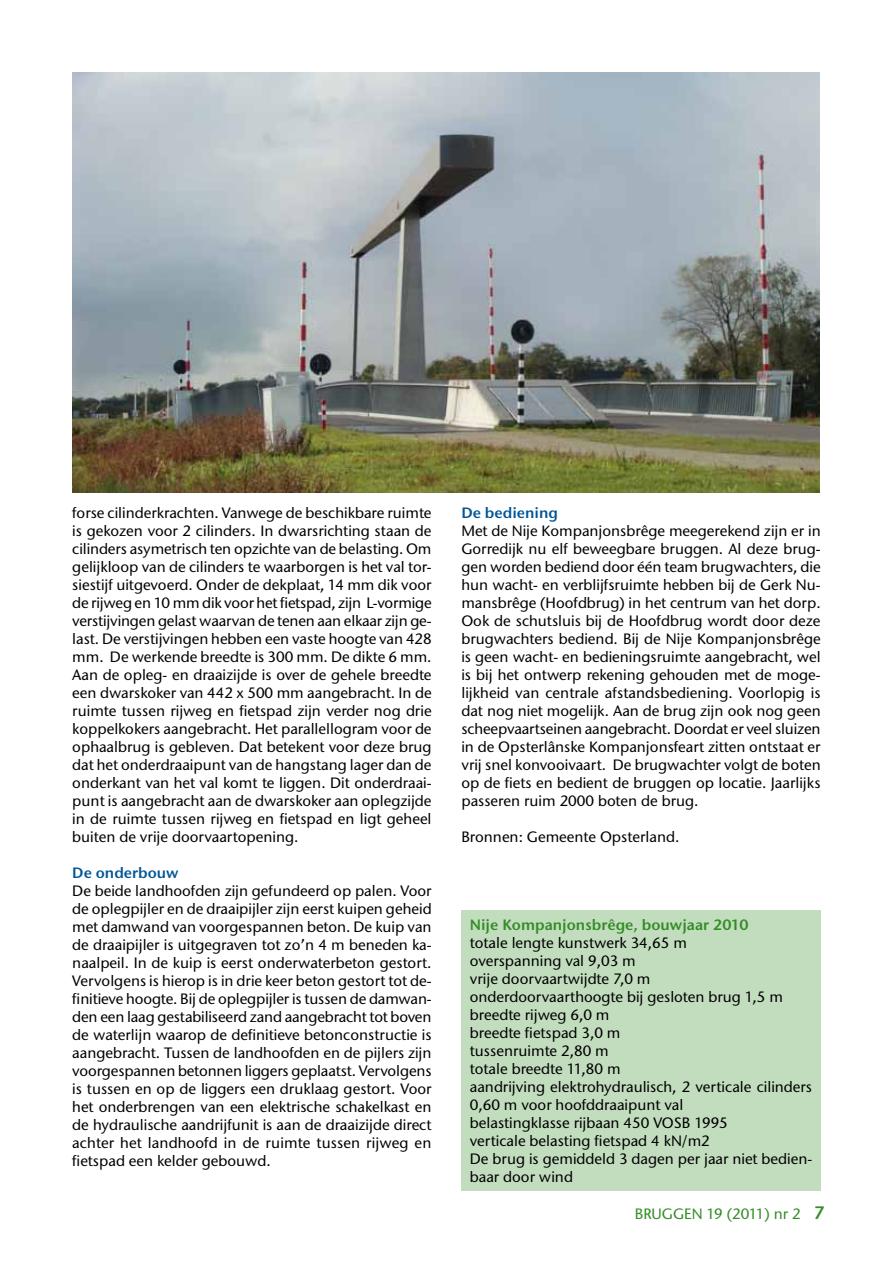
<style>
.page{position:relative;width:893px;height:1263px;background:#fff}
.page>*{position:absolute;margin:0;border:0;box-sizing:border-box;transform-origin:0 0}
.t1{font:15px/18px "Stone Sans ITCTT Medium";color:#000;text-align:justify}
.t2{font:15px "Stone Sans Sem ITCTT Semi";color:#338c26}
.t3{font:15px "Stone Sans Sem ITCTT Semi";color:#005697}
.t4{font:15px "Stone Sans ITCTT Medium";color:#338c26}
.s1{font-family:"Stone Sans Sem ITCTT Semi";font-size:18px}
</style>
<div class="page">
<div style="left:461px;top:910px;width:360px;height:281px;background:#c2ddbe"></div>
<img style="left:72px;top:72px;width:748px;height:420px">
<p class="t1" style="left:72px;top:504px;width:361px">forse cilinderkrachten. Vanwege de beschikbare ruimte is gekozen voor 2 cilinders. In dwarsrichting staan de cilinders asymetrisch ten opzichte van de belasting. Om gelijkloop van de cilinders te waarborgen is het val tor&shy;siestijf uitgevoerd. Onder de dekplaat, 14 mm dik voor de rijweg en 10 mm dik voor het fietspad, zijn L-vormige verstijvingen gelast waarvan de tenen aan elkaar zijn ge&shy;last. De verstijvingen hebben een vaste hoogte van 428 mm. De werkende breedte is 300 mm. De dikte 6 mm.<br>Aan de opleg- en draaizijde is over de gehele breedte een dwarskoker van 442 x 500 mm aangebracht. In de ruimte tussen rijweg en fietspad zijn verder nog drie koppelkokers aangebracht. Het parallellogram voor de ophaalbrug is gebleven. Dat betekent voor deze brug dat het onderdraaipunt van de hangstang lager dan de onderkant van het val komt te liggen. Dit onderdraai&shy;punt is aangebracht aan de dwarskoker aan oplegzijde in de ruimte tussen rijweg en fietspad en ligt geheel buiten de vrije doorvaartopening.</p>
<p class="t3" style="left:72px;top:863px;width:108px">De onderbouw</p>
<p class="t1" style="left:72px;top:882px;width:361px">De beide landhoofden zijn gefundeerd op palen. Voor de oplegpijler en de draaipijler zijn eerst kuipen geheid met damwand van voorgespannen beton. De kuip van de draaipijler is uitgegraven tot zo’n 4 m beneden ka&shy;naalpeil. In de kuip is eerst onderwaterbeton gestort.<br>Vervolgens is hierop is in drie keer beton gestort tot de&shy;finitieve hoogte. Bij de oplegpijler is tussen de damwan&shy;den een laag gestabiliseerd zand aangebracht tot boven de waterlijn waarop de definitieve betonconstructie is aangebracht. Tussen de landhoofden en de pijlers zijn voorgespannen betonnen liggers geplaatst. Vervolgens is tussen en op de liggers een druklaag gestort. Voor het onderbrengen van een elektrische schakelkast en de hydraulische aandrijfunit is aan de draaizijde direct achter het landhoofd in de ruimte tussen rijweg en fietspad een kelder gebouwd.</p>
<p class="t3" style="left:461px;top:503px;width:98px">De bediening</p>
<p class="t1" style="left:461px;top:522px;width:361px">Met de Nije Kompanjonsbrêge meegerekend zijn er in Gorredijk nu elf beweegbare bruggen. Al deze brug&shy;gen worden bediend door één team brugwachters, die hun wacht- en verblijfsruimte hebben bij de Gerk Nu&shy;mansbrêge (Hoofdbrug) in het centrum van het dorp.<br>Ook de schutsluis bij de Hoofdbrug wordt door deze brugwachters bediend. Bij de Nije Kompanjonsbrêge is geen wacht- en bedieningsruimte aangebracht, wel is bij het ontwerp rekening gehouden met de moge&shy;lijkheid van centrale afstandsbediening. Voorlopig is dat nog niet mogelijk. Aan de brug zijn ook nog geen scheepvaartseinen aangebracht. Doordat er veel sluizen in de Opsterlânske Kompanjonsfeart zitten ontstaat er vrij snel konvooivaart. De brugwachter volgt de boten op de fiets en bedient de bruggen op locatie. Jaarlijks passeren ruim 2000 boten de brug.</p>
<p class="t1" style="left:461px;top:828px;width:219px">Bronnen: Gemeente Opsterland.</p>
<p class="t2" style="left:470px;top:915px;width:280px">Nije Kompanjonsbrêge, bouwjaar 2010</p>
<p class="t1" style="left:470px;top:934px;width:344px;text-align:left">totale lengte kunstwerk 34,65 m<br>overspanning val 9,03 m<br>vrije doorvaartwijdte 7,0 m<br>onderdoorvaarthoogte bij gesloten brug 1,5 m breedte rijweg 6,0 m<br>breedte fietspad 3,0 m<br>tussenruimte 2,80 m<br>totale breedte 11,80 m<br>aandrijving elektrohydraulisch, 2 verticale cilinders<br>0,60 m voor hoofddraaipunt val<br>belastingklasse rijbaan 450 VOSB 1995<br>verticale belasting fietspad 4 kN/m2<br>De brug is gemiddeld 3 dagen per jaar niet bedien&shy;baar door wind</p>
<p class="t4" style="left:635px;top:1204px;width:192px">BRUGGEN 19 (2011) nr 2 <span class="s1">7</span></p>
</div>
